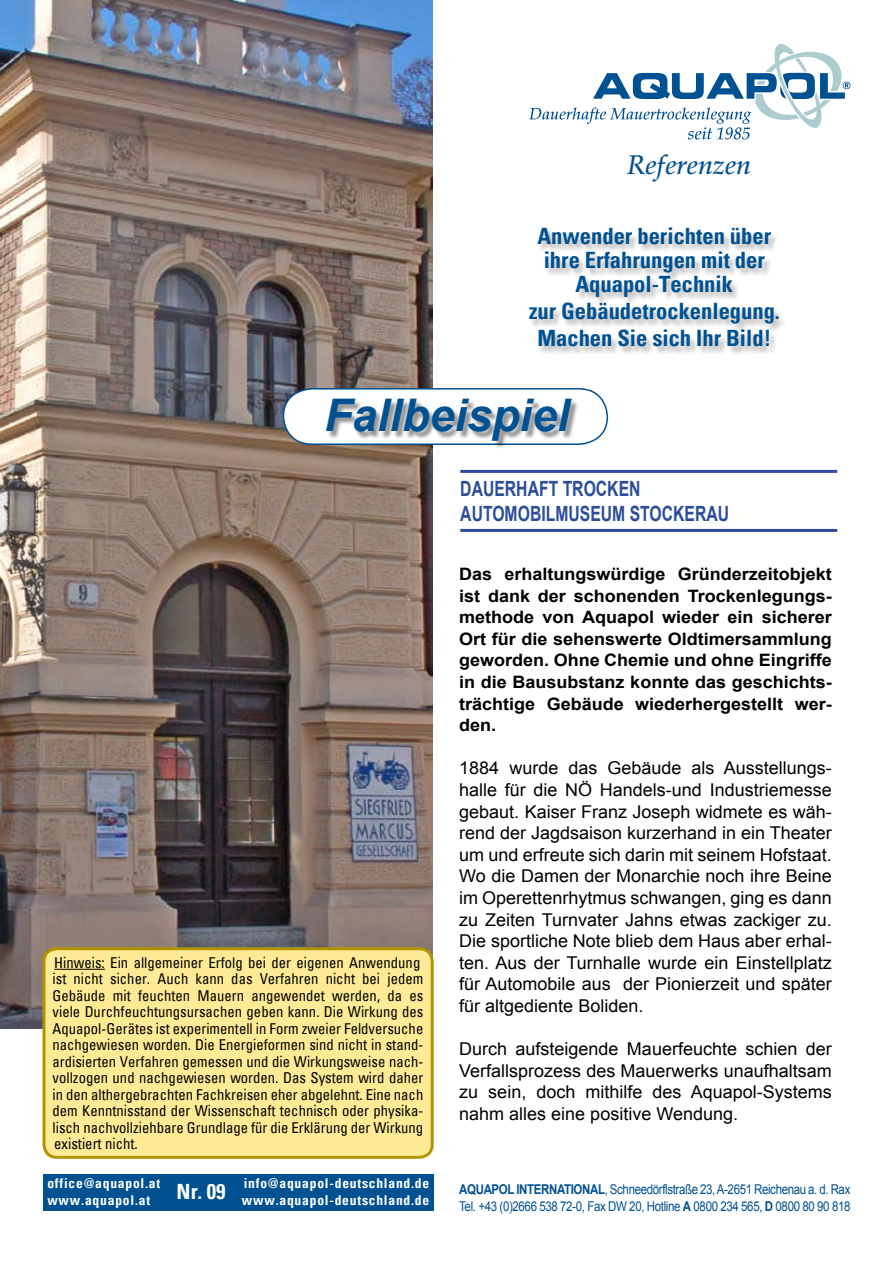
<style>
.page{position:relative;width:893px;height:1263px;background:#fff}
.page>*{position:absolute;margin:0;border:0;box-sizing:border-box;transform-origin:0 0}
.t1{font:italic 700 45px "Arial";color:#005191}
.t2{font:italic 500 27px "Palatino LT Pro";color:#005191}
.t3{font:700 condensed 22.5px/24px "Univers";color:#005191;text-align:center}
.t4{font:700 21px/25.2px "Arial";color:#2c4d99;scale:.75 1}
.t5{font:700 condensed 21px "Univers";color:#fff}
.t6{font:17.7px/21.6px "Arial";color:#000;text-align:justify}
.t7{font:700 17.1px/21.6px "Arial";color:#000;text-align:justify;scale:1.05 1}
.t8{font:condensed 15px/16.5px "Univers";color:#000}
.t9{font:13.5px/16.2px "Arial";letter-spacing:-.03em;color:#005191;scale:.85 1}
.t10{font:700 condensed 13.5px "Univers";letter-spacing:.06em;color:#fff}
.s1{font-weight:700}
</style>
<div class="page">
<svg style="left:529px;top:44px;width:321px;height:96px"></svg>
<img style="left:0;top:0;width:432px;height:1028px">
<hr style="left:460px;top:529px;width:377px;height:3px;background:#2c4d99">
<hr style="left:460px;top:470px;width:377px;height:3px;background:#2c4d99">
<div style="left:529px;top:227px;width:259px;height:129px;background:#000;opacity:.3"></div>
<svg style="left:282px;top:387px;width:327px;height:59px"></svg>
<div style="left:326px;top:399px;width:254px;height:50px;background:#000;opacity:.42"></div>
<div style="left:43px;top:1175px;width:391px;height:36px;background:#005191"></div>
<div style="left:44px;top:949px;width:388px;height:208px;background:#ffea96;border-radius:13px"></div>
<hr style="left:54px;top:969px;width:51px;height:1px;background:#000">
<div style="left:43px;top:947px;width:391px;height:212px;border:3px solid #b09500;border-radius:13px"></div>
<h2 class="t2" style="left:628px;top:149px;width:125px">Referenzen</h2>
<p class="t3" style="left:537px;top:224px;width:235px">Anwender berichten über ihre Erfahrungen mit der<br>Aquapol-Technik</p>
<p class="t3" style="left:529px;top:298px;width:253px;line-height:27px">zur Gebäudetrockenlegung.<br>Machen Sie sich Ihr Bild!</p>
<h1 class="t1" style="left:325px;top:386px;width:247px">Fallbeispiel</h1>
<p class="t8" style="left:53px;top:954px;width:372px">Hinweis: Ein allgemeiner Erfolg bei der eigenen Anwendung ist nicht sicher. Auch kann das Verfahren nicht bei jedem Gebäude mit feuchten Mauern angewendet werden, da es viele Durchfeuchtungsursachen geben kann. Die Wirkung des Aquapol-Gerätes ist experimentell in Form zweier Feldversuche nachgewiesen worden. Die Energieformen sind nicht in stand&shy;ardisierten Verfahren gemessen und die Wirkungsweise nach&shy;vollzogen und nachgewiesen worden. Das System wird daher in den althergebrachten Fachkreisen eher abgelehnt. Eine nach dem Kenntnisstand der Wissenschaft technisch oder physika&shy;lisch nachvollziehbare Grundlage für die Erklärung der Wirkung existiert nicht.</p>
<p class="t10" style="left:47px;top:1175px;width:114px">office@aquapol.at</p>
<p class="t5" style="left:177px;top:1179px;width:50px">Nr. 09</p>
<p class="t10" style="left:244px;top:1175px;width:187px">info@aquapol-deutschland.de</p>
<p class="t10" style="left:47px;top:1192px;width:104px">www.aquapol.at</p>
<p class="t10" style="left:242px;top:1192px;width:189px">www.aquapol-deutschland.de</p>
<p class="t4" style="left:460px;top:476px;width:360px">DAUERHAFT TROCKEN<br>AUTOMOBILMUSEUM STOCKERAU</p>
<p class="t7" style="left:459px;top:563px;width:356px">Das erhaltungswürdige Gründerzeitobjekt ist dank der schonenden Trockenlegungs&shy;methode von Aquapol wieder ein sicherer Ort für die sehenswerte Oldtimersammlung geworden. Ohne Chemie und ohne Eingriffe in die Bausubstanz konnte das geschichts&shy;trächtige Gebäude wiederhergestellt wer&shy;den.</p>
<p class="t6" style="left:459px;top:757px;width:374px">1884 wurde das Gebäude als Ausstellungs&shy;halle für die NÖ Handels-und Industriemesse gebaut. Kaiser Franz Joseph widmete es wäh&shy;rend der Jagdsaison kurzerhand in ein Theater um und erfreute sich darin mit seinem Hofstaat.<br>Wo die Damen der Monarchie noch ihre Beine im Operettenrhytmus schwangen, ging es dann zu Zeiten Turnvater Jahns etwas zackiger zu.<br>Die sportliche Note blieb dem Haus aber erhal&shy;ten. Aus der Turnhalle wurde ein Einstellplatz für Automobile aus der Pionierzeit und später für altgediente Boliden.</p>
<p class="t6" style="left:459px;top:1038px;width:374px">Durch aufsteigende Mauerfeuchte schien der Verfallsprozess des Mauerwerks unaufhaltsam zu sein, doch mithilfe des Aquapol-Systems nahm alles eine positive Wendung.</p>
<p class="t9" style="left:459px;top:1181px;width:462px"><span class="s1">AQUAPOL INTERNATIONAL</span>, Schneedörflstraße 23, A-2651 Reichenau a. d. Rax<br>Tel. +43 (0)2666 538 72-0, Fax DW 20, Hotline <span class="s1">A</span> 0800 234 565, <span class="s1">D</span> 0800 80 90 818</p>
</div>
